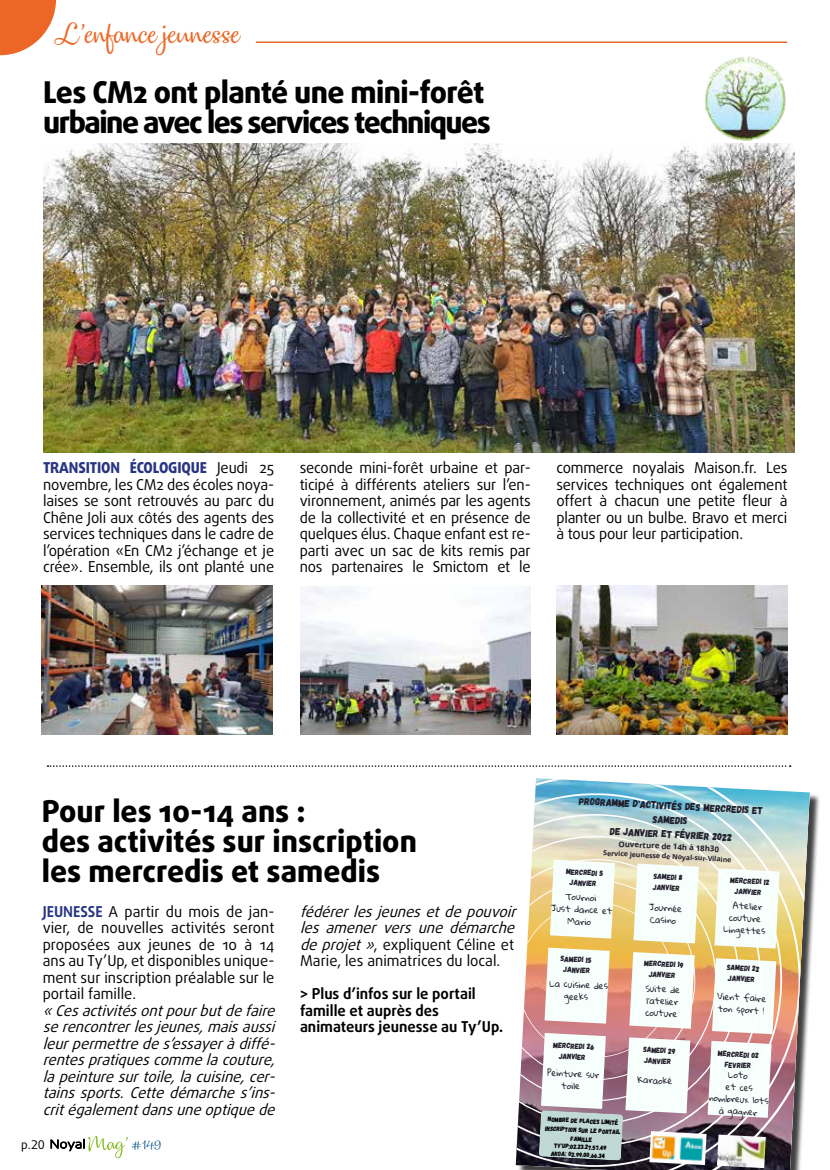
<style>
.page{position:relative;width:830px;height:1170px;background:#fff}
.page>*{position:absolute;margin:0;border:0;box-sizing:border-box;transform-origin:0 0}
.t1{font:800 30px/30px "Daxline";color:#000}
.t2{font:800 30px/30px "Daxline";letter-spacing:-.05em;color:#000}
.t3{font:27px "Dulcelin";color:#ec6725}
.t4{font:15px/16.5px "Daxline";letter-spacing:-.01em;color:#000;text-align:justify}
.t5{font:italic 15px/16.5px "Daxline";color:#000;text-align:justify}
.t6{font:700 15px/16.5px "Daxline";color:#000}
.t7{font:12px "Daxline LF";color:#000}
.t8{font:12px "Dulcelin";color:#015386}
.t9{font:10.2px/14.1px "Gagalin";color:#221e2b;text-align:center}
.t10{font:8.7px/12.1px "Gloria Hallelujah";color:#221e2b;text-align:center}
.t11{font:7.8px/10.6px "Gagalin";color:#221e2b;text-align:center}
.t12{font:700 7.8px "Open Sans";color:#221e2b}
.t13{font:700 6.9px "Open Sans";color:#221e2b}
.t14{font:6.45px/9.1px "Gagalin";color:#000;text-align:center}
.s1{font-weight:800;color:#283583}
.s2{font-weight:700;color:#283583}
.s3{font-style:normal}
</style>
<div class="page">
<svg style="left:50px;top:1136px;width:78px;height:22px"></svg>
<hr style="left:256px;top:41px;width:530px;height:2px;background:#ec6725">
<svg style="left:0;top:0;width:56px;height:55px"></svg>
<svg style="left:47px;top:765px;width:743px;height:1px"></svg>
<div style="left:517px;top:780px;width:302px;height:389px;background:#000;opacity:.75"></div>
<img style="left:515px;top:778px;width:290px;height:391px">
<img style="left:649px;top:1130px;width:57px;height:34px">
<img style="left:716px;top:1134px;width:49px;height:33px">
<svg style="left:515px;top:859px;width:183px;height:301px"></svg>
<img style="left:43px;top:143px;width:750px;height:309px">
<img style="left:42px;top:585px;width:230px;height:149px">
<img style="left:556px;top:585px;width:231px;height:149px">
<img style="left:300px;top:586px;width:230px;height:148px">
<img style="left:698px;top:41px;width:88px;height:112px">
<h2 class="t3" style="left:57px;top:17px;width:185px">L’enfance jeunesse</h2>
<h1 class="t2" style="left:43px;top:77px;width:449px">Les CM2 ont planté une mini-forêt urbaine avec les services techniques</h1>
<p class="t4" style="left:43px;top:459px;width:232px"><span class="s1">TRANSITION ÉCOLOGIQUE</span> Jeudi 25 novembre, les CM2 des écoles noya&shy;laises se sont retrouvés au parc du Chêne Joli aux côtés des agents des services techniques dans le cadre de l’opération «En CM2 j’échange et je crée». Ensemble, ils ont planté une</p>
<p class="t4" style="left:299px;top:459px;width:232px">seconde mini-forêt urbaine et par&shy;ticipé à différents ateliers sur l’en&shy;vironnement, animés par les agents de la collectivité et en présence de quelques élus. Chaque enfant est re&shy;parti avec un sac de kits remis par nos partenaires le Smictom et le</p>
<p class="t4" style="left:556px;top:459px;width:232px">commerce noyalais Maison.fr. Les services techniques ont également offert à chacun une petite fleur à planter ou un bulbe. Bravo et merci à tous pour leur participation.</p>
<h1 class="t1" style="left:42px;top:795px;width:376px">Pour les 10-14 ans :<br>des activités sur inscription les mercredis et samedis</h1>
<p class="t4" style="left:43px;top:903px;width:233px"><span class="s2">JEUNESSE</span> A partir du mois de jan&shy;vier, de nouvelles activités seront proposées aux jeunes de 10 à 14 ans au Ty’Up, et disponibles unique&shy;ment sur inscription préalable sur le portail famille.</p>
<p class="t5" style="left:43px;top:1002px;width:238px">«Cesactivitésontpourbutdefaire serencontrerlesjeunes,maisaussi leurpermettredes’essayeràdiffé&shy;rentespratiquescommelacouture, lapeinturesurtoile,lacuisine,cer&shy;tains sports. Cette démarche s’ins&shy;critégalementdansuneoptiquede</p>
<p class="t5" style="left:300px;top:903px;width:222px;text-align:left">fédérerlesjeunesetdepouvoir les amener vers une démarche deprojet»<span class="s3">, expliquent Céline et<br>Marie, les animatrices du local.</span></p>
<p class="t6" style="left:300px;top:985px;width:205px">&gt; Plus d’infos sur le portail famille et auprès des animateurs jeunesse au Ty’Up.</p>
<p class="t7" style="left:21px;top:1136px;width:25px">p.20</p>
<p class="t8" style="left:131px;top:1137px;width:31px">#149</p>
<p class="t9" style="left:579px;top:794px;width:185px;rotate:3deg">Programme d'activités des mercredis et samedis<br>de janvier et février 2022</p>
<p class="t12" style="left:618px;top:838px;width:102px;rotate:3deg">Ouverture de 14h à 18h30</p>
<p class="t13" style="left:603px;top:848px;width:130px;rotate:3deg">Service jeunesse de Noyal-sur-Vilaine</p>
<p class="t10" style="left:552px;top:890px;width:63px;rotate:3deg">Tournoi<br>Just dance et<br>Mario</p>
<p class="t10" style="left:649px;top:901px;width:35px;text-align:left;rotate:3deg">Journée<br>Casino</p>
<p class="t10" style="left:724px;top:899px;width:43px;rotate:3deg">Atelier couture<br>Lingettes</p>
<p class="t11" style="left:566px;top:866px;width:39px;rotate:3deg">Mercredi 5 janvier</p>
<p class="t11" style="left:653px;top:870px;width:31px;text-align:left;rotate:3deg">SAMEDI 8 janvier</p>
<p class="t11" style="left:730px;top:874px;width:41px;rotate:3deg">Mercredi 12 janvier</p>
<p class="t11" style="left:560px;top:953px;width:32px;rotate:3deg">samedi 15 janvier</p>
<p class="t11" style="left:726px;top:961px;width:34px;text-align:left;rotate:3deg">samedi 22 janvier</p>
<p class="t11" style="left:644px;top:957px;width:41px;rotate:3deg">Mercredi 19 janvier</p>
<p class="t10" style="left:549px;top:977px;width:60px;rotate:3deg">La cuisine des geeks</p>
<p class="t10" style="left:645px;top:982px;width:36px;text-align:left;rotate:3deg">Suite de l'atelier couture</p>
<p class="t10" style="left:717px;top:990px;width:51px;text-align:left;rotate:3deg">Vient faire ton sport !</p>
<p class="t11" style="left:553px;top:1039px;width:43px;rotate:3deg">Mercredi 26 janvier</p>
<p class="t11" style="left:643px;top:1044px;width:34px;text-align:left;rotate:3deg">samedi 29 janvier</p>
<p class="t11" style="left:718px;top:1048px;width:43px;rotate:3deg">Mercredi 02<br>Fevrier</p>
<p class="t10" style="left:547px;top:1066px;width:53px;rotate:3deg">Peinture sur toile</p>
<p class="t10" style="left:637px;top:1073px;width:37px;rotate:3deg">Karaoké</p>
<p class="t10" style="left:710px;top:1067px;width:61px;rotate:3deg">Loto<br>et ces nombreux lots à gagner</p>
<p class="t14" style="left:545px;top:1114px;width:77px;rotate:3deg">Nombre de places limité inscription sur le portail famille</p>
<p class="t14" style="left:551px;top:1148px;width:56px;rotate:3deg">Akoa: 02.99.00.66.34</p>
<p class="t14" style="left:554px;top:1140px;width:54px;rotate:3deg">TY'UP:02.23.27.57.49</p>
</div>
